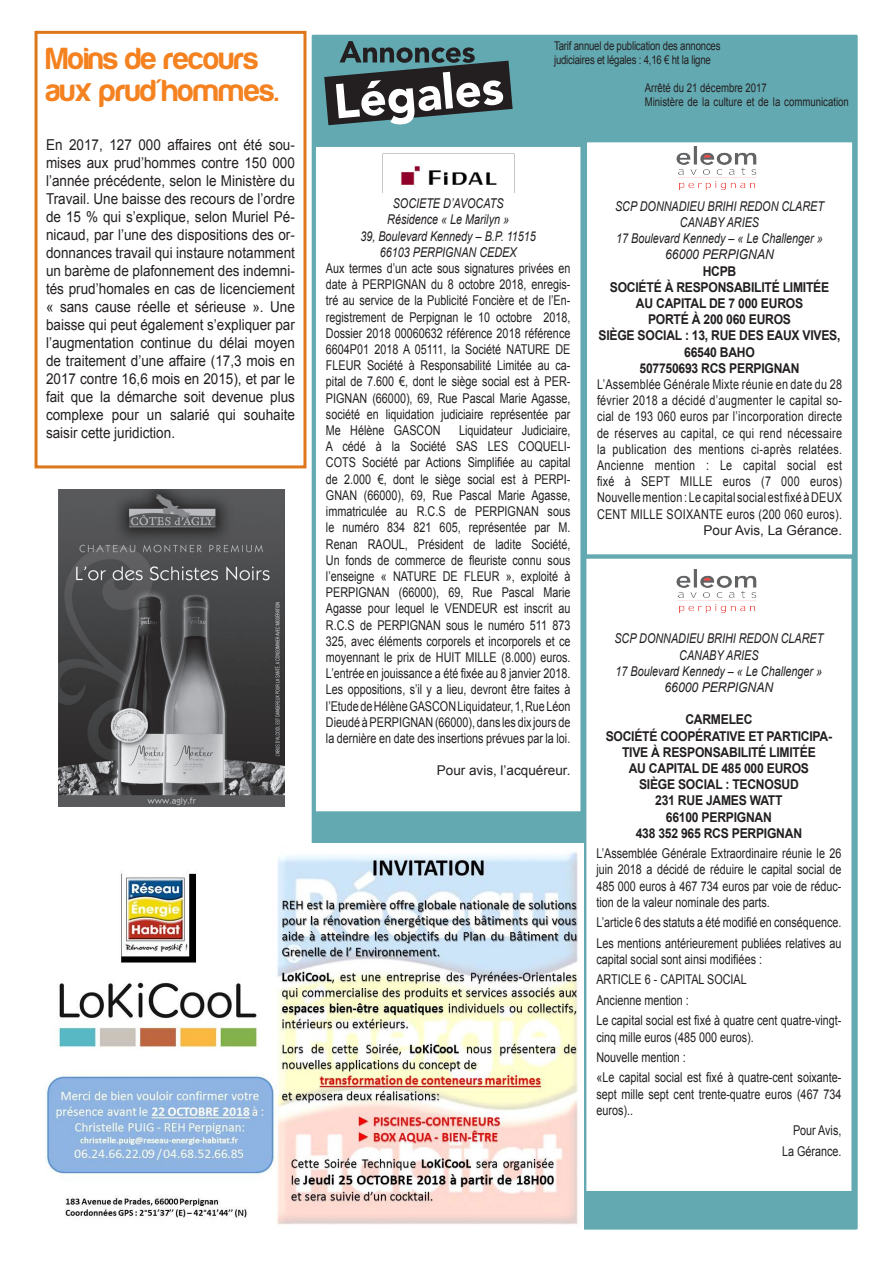
<style>
.page{position:relative;width:893px;height:1263px;background:#fff}
.page>*{position:absolute;margin:0;border:0;box-sizing:border-box;transform-origin:0 0}
.Titre_Article{font:700 31.5px/31.5px "Harabara";color:#f58220}
.Texte_Article{font:15px/18px "Arial";color:#231f20;text-align:justify;scale:.9 1}
.Annonces_Légales_Tex{font:13.5px/16.2px "Arial";color:#231f20;text-align:justify;scale:.8 1}
.Annonces_Légales_Tit{font:700 13.5px/16.2px "Arial";letter-spacing:-.02em;color:#231f20;text-align:center;scale:.9 1}
.Annonce_légale_Entêt{font:italic 13.5px "Arial";color:#231f20;scale:.8 1}
.Annonces_Légales_Tex-2{font:13.5px/16.2px "Arial";letter-spacing:.025em;color:#231f20;scale:.8 1}
.Annonces_Légales_Pou{font:13.5px "Arial";color:#231f20}
.Annonces_Légales_Tit-2{font:italic 13.5px "Arial";color:#231f20;scale:.9 1}
.t1{font:12px "Arial";letter-spacing:-.02em;color:#231f20;scale:.8 1}
.t2{font:12px "Arial";color:#231f20;scale:.8 1}
</style>
<div class="page">
<div style="left:312px;top:35px;width:546px;height:1194px;background:#63a9b1"></div>
<svg style="left:324px;top:41px;width:189px;height:84px"></svg>
<div style="left:587px;top:559px;width:264px;height:631px;background:#fff"></div>
<div style="left:586px;top:559px;width:265px;height:632px;border:2px solid #fff"></div>
<img style="left:676px;top:570px;width:81px;height:42px">
<div style="left:317px;top:148px;width:263px;height:662px;background:#fff"></div>
<img style="left:401px;top:165px;width:96px;height:20px">
<div style="left:316px;top:147px;width:264px;height:664px;border:2px solid #fff"></div>
<div style="left:588px;top:143px;width:263px;height:411px;background:#fff"></div>
<div style="left:587px;top:142px;width:265px;height:412px;border:2px solid #fff"></div>
<img style="left:676px;top:147px;width:81px;height:42px">
<img style="left:45px;top:843px;width:538px;height:386px">
<div style="left:35px;top:31px;width:271px;height:437px;border:3px solid #de761b"></div>
<img style="left:59px;top:489px;width:225px;height:317px">
<p class="Titre_Article" style="left:46px;top:43px;width:234px">Moins de recours aux prud'hommes.</p>
<p class="Texte_Article" style="left:46px;top:136px;width:278px">En 2017, 127 000 affaires ont été sou&shy;mises aux prud’hommes contre 150 000 l’année précédente, selon le Ministère du Travail. Une baisse des recours de l’ordre de 15 % qui s’explique, selon Muriel Pé&shy;nicaud, par l’une des dispositions des or&shy;donnances travail qui instaure notamment un barème de plafonnement des indemni&shy;tés prud’homales en cas de licenciement « sans cause réelle et sérieuse ». Une baisse qui peut également s’expliquer par l’augmentation continue du délai moyen de traitement d’une affaire (17,3 mois en 2017 contre 16,6 mois en 2015), et par le fait que la démarche soit devenue plus complexe pour un salarié qui souhaite saisir cette juridiction.</p>
<p class="t1" style="left:554px;top:38px;width:210px">Tarif annuel de publication des annonces</p>
<p class="t1" style="left:554px;top:52px;width:198px">judiciaires et légales : 4,16 € ht la ligne</p>
<p class="t2" style="left:645px;top:80px;width:154px">Arrêté du 21 décembre 2017</p>
<p class="t2" style="left:645px;top:94px;width:257px">Ministère de la culture et de la communication</p>
<p class="Annonce_légale_Entêt" style="left:393px;top:195px;width:140px">SOCIETE D’AVOCATS</p>
<p class="Annonce_légale_Entêt" style="left:387px;top:211px;width:154px">Résidence « Le Marilyn »</p>
<p class="Annonce_légale_Entêt" style="left:360px;top:227px;width:221px">39, Boulevard Kennedy – B.P. 11515</p>
<p class="Annonce_légale_Entêt" style="left:380px;top:243px;width:173px">66103 PERPIGNAN CEDEX</p>
<p class="Annonces_Légales_Tex" style="left:326px;top:260px;width:307px">Aux termes d’un acte sous signatures privées en date à PERPIGNAN du 8 octobre 2018, enregis&shy;tré au service de la Publicité Foncière et de l’En&shy;registrement de Perpignan le 10 octobre 2018, Dossier 2018 00060632 référence 2018 référence 6604P01 2018 A 05111, la Société NATURE DE FLEUR Société à Responsabilité Limitée au ca&shy;pital de 7.600 €, dont le siège social est à PER-PIGNAN (66000), 69, Rue Pascal Marie Agasse, société en liquidation judiciaire représentée par Me Hélène GASCON</p>
<p class="Annonces_Légales_Tex" style="left:459px;top:422px;width:141px">Liquidateur Judiciaire,</p>
<p class="Annonces_Légales_Tex" style="left:326px;top:439px;width:307px">A cédé à la Société SAS LES COQUELI-COTS Société par Actions Simplifiée au capital de 2.000 €, dont le siège social est à PERPI-GNAN (66000), 69, Rue Pascal Marie Agasse, immatriculée au R.C.S de PERPIGNAN sous le numéro 834 821 605, représentée par M.<br>Renan RAOUL, Président de ladite Société,</p>
<p class="Annonces_Légales_Tex" style="left:326px;top:552px;width:307px">Un fonds de commerce de fleuriste connu sous l’enseigne « NATURE DE FLEUR », exploité à PERPIGNAN (66000), 69, Rue Pascal Marie Agasse pour lequel le VENDEUR est inscrit au R.C.S de PERPIGNAN sous le numéro 511 873<br>325, avec éléments corporels et incorporels et ce moyennant le prix de HUIT MILLE (8.000) euros.</p>
<p class="Annonces_Légales_Tex" style="left:326px;top:665px;width:307px">L’entrée en jouissance a été fixée au 8 janvier 2018.</p>
<p class="Annonces_Légales_Tex" style="left:326px;top:682px;width:307px">Les oppositions, s’il y a lieu, devront être faites à l’Etude de Hélène GASCON Liquidateur, 1, Rue Léon Dieudé à PERPIGNAN (66000), dans les dix jours de la dernière en date des insertions prévues par la loi.</p>
<p class="Annonces_Légales_Pou" style="left:437px;top:762px;width:135px">Pour avis, l’acquéreur.</p>
<p class="Annonce_légale_Entêt" style="left:615px;top:197px;width:263px">SCP DONNADIEU BRIHI REDON CLARET</p>
<p class="Annonce_légale_Entêt" style="left:680px;top:214px;width:101px">CANABY ARIES</p>
<p class="Annonce_légale_Entêt" style="left:616px;top:230px;width:260px">17 Boulevard Kennedy – « Le Challenger »</p>
<p class="Annonces_Légales_Tit-2" style="left:665px;top:246px;width:122px">66000 PERPIGNAN</p>
<p class="Annonces_Légales_Tit" style="left:703px;top:263px;width:39px">HCPB</p>
<p class="Annonces_Légales_Tit" style="left:610px;top:279px;width:245px">SOCIÉTÉ À RESPONSABILITÉ LIMITÉE</p>
<p class="Annonces_Légales_Tit" style="left:636px;top:296px;width:187px">AU CAPITAL DE 7 000 EUROS</p>
<p class="Annonces_Légales_Tit" style="left:648px;top:312px;width:160px">PORTÉ À 200 060 EUROS</p>
<p class="Annonces_Légales_Tit" style="left:599px;top:328px;width:270px">SIÈGE SOCIAL : 13, RUE DES EAUX VIVES,<br>66540 BAHO</p>
<p class="Annonces_Légales_Tit" style="left:639px;top:360px;width:179px">507750693 RCS PERPIGNAN</p>
<p class="Annonces_Légales_Tex" style="left:597px;top:376px;width:308px">L’Assemblée Générale Mixte réunie en date du 28 février 2018 a décidé d’augmenter le capital so&shy;cial de 193 060 euros par l’incorporation directe de réserves au capital, ce qui rend nécessaire la publication des mentions ci-après relatées.</p>
<p class="Annonces_Légales_Tex-2" style="left:597px;top:457px;width:308px">Ancienne mention : Le capital social est fixé à SEPT MILLE euros (7 000 euros)</p>
<p class="Annonces_Légales_Tex-2" style="left:597px;top:490px;width:308px">Nouvelle mention : Le capital social est fixé à DEUX<br>CENT MILLE SOIXANTE euros (200 060 euros).</p>
<p class="Annonces_Légales_Pou" style="left:703px;top:521px;width:140px">Pour Avis, La Gérance.</p>
<p class="Annonce_légale_Entêt" style="left:614px;top:630px;width:263px">SCP DONNADIEU BRIHI REDON CLARET</p>
<p class="Annonce_légale_Entêt" style="left:679px;top:646px;width:101px">CANABY ARIES</p>
<p class="Annonce_légale_Entêt" style="left:616px;top:662px;width:260px">17 Boulevard Kennedy – « Le Challenger »</p>
<p class="Annonces_Légales_Tit-2" style="left:664px;top:678px;width:122px">66000 PERPIGNAN</p>
<p class="Annonces_Légales_Tit" style="left:685px;top:712px;width:76px">CARMELEC</p>
<p class="Annonces_Légales_Tit" style="left:606px;top:728px;width:253px">SOCIÉTÉ COOPÉRATIVE ET PARTICIPA-<br>TIVE À RESPONSABILITÉ LIMITÉE</p>
<p class="Annonces_Légales_Tit" style="left:629px;top:760px;width:202px">AU CAPITAL DE 485 000 EUROS</p>
<p class="Annonces_Légales_Tit" style="left:639px;top:777px;width:179px">SIÈGE SOCIAL : TECNOSUD</p>
<p class="Annonces_Légales_Tit" style="left:655px;top:793px;width:143px">231 RUE JAMES WATT</p>
<p class="Annonces_Légales_Tit" style="left:666px;top:809px;width:119px">66100 PERPIGNAN</p>
<p class="Annonces_Légales_Tit" style="left:636px;top:825px;width:186px">438 352 965 RCS PERPIGNAN</p>
<p class="Annonces_Légales_Tex" style="left:596px;top:845px;width:308px">L’Assemblée Générale Extraordinaire réunie le 26 juin 2018 a décidé de réduire le capital social de 485 000 euros à 467 734 euros par voie de réduc&shy;tion de la valeur nominale des parts.</p>
<p class="Annonces_Légales_Tex" style="left:596px;top:914px;width:308px">L’article 6 des statuts a été modifié en conséquence.</p>
<p class="Annonces_Légales_Tex" style="left:596px;top:935px;width:308px">Les mentions antérieurement publiées relatives au capital social sont ainsi modifiées :</p>
<p class="Annonces_Légales_Tex" style="left:596px;top:972px;width:190px">ARTICLE 6 - CAPITAL SOCIAL</p>
<p class="Annonces_Légales_Tex" style="left:596px;top:992px;width:117px">Ancienne mention :</p>
<p class="Annonces_Légales_Tex" style="left:596px;top:1012px;width:308px">Le capital social est fixé à quatre cent quatre-vingt&shy;cinq mille euros (485 000 euros).</p>
<p class="Annonces_Légales_Tex" style="left:596px;top:1049px;width:113px">Nouvelle mention :</p>
<p class="Annonces_Légales_Tex" style="left:596px;top:1070px;width:308px">«Le capital social est fixé à quatre-cent soixante&shy;sept mille sept cent trente-quatre euros (467 734 euros)..</p>
<p class="Annonces_Légales_Tex" style="left:793px;top:1122px;width:62px">Pour Avis,</p>
<p class="Annonces_Légales_Tex" style="left:782px;top:1143px;width:76px">La Gérance.</p>
</div>
